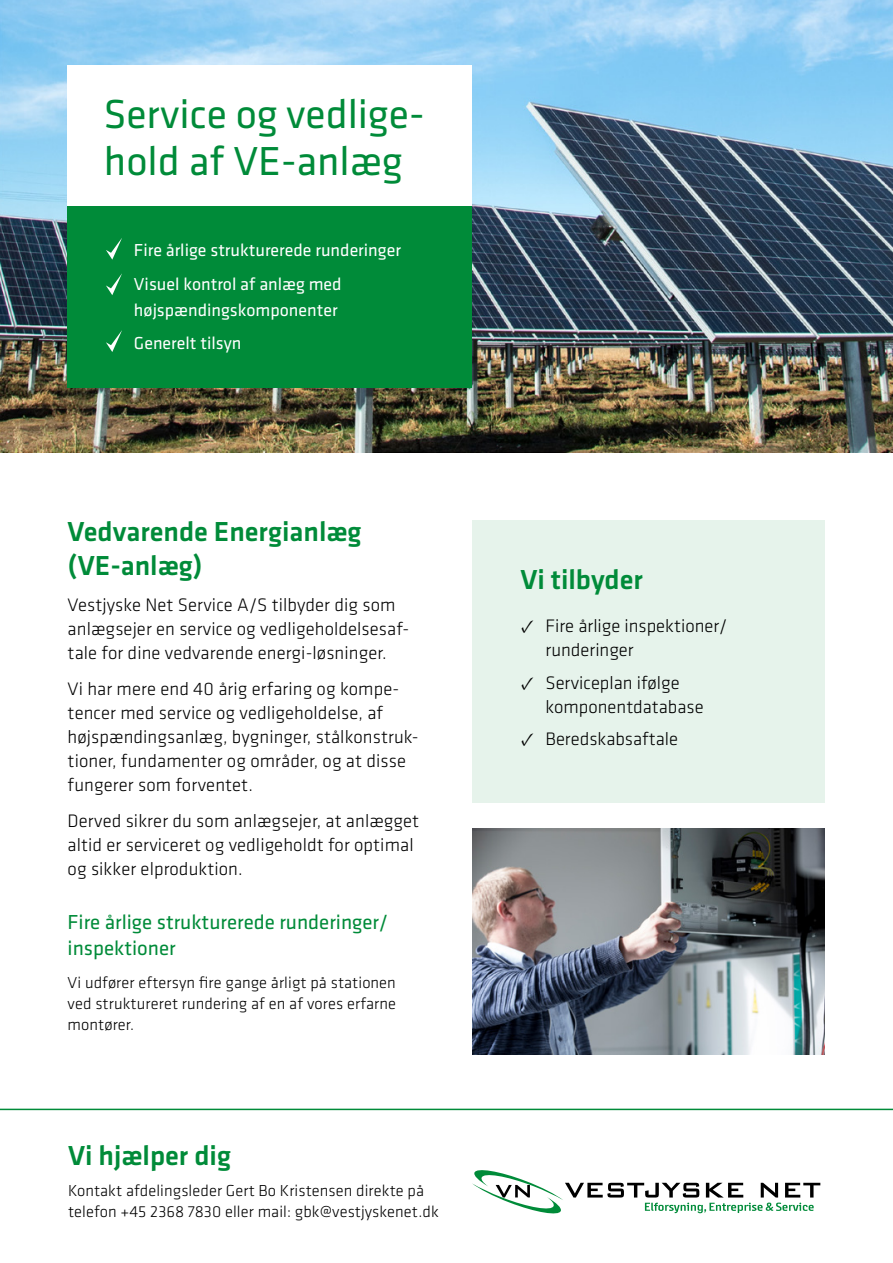
<style>
.page{position:relative;width:893px;height:1263px;background:#fff}
.page>*{position:absolute;margin:0;border:0;box-sizing:border-box;transform-origin:0 0}
.t1{font:42px/47.4px "Klavika";color:#008b39}
.t2{font:500 28.5px/34.2px "Klavika";color:#008b39}
.t3{font:21px/25.5px "Klavika";color:#008b39}
.t4{font:300 18.75px/24px "Klavika";letter-spacing:.005em;color:#000}
.t5{font:18px/33.8px "Klavika";color:#fff}
.t6{font:300 16.5px/21.1px "Klavika";letter-spacing:.005em;color:#000;text-align:justify}
.s1{font-family:"Minion Pro";font-weight:400}
</style>
<div class="page">
<div style="left:472px;top:520px;width:353px;height:283px;background:#e6f3eb"></div>
<img style="left:472px;top:828px;width:353px;height:226px">
<img style="left:0;top:0;width:893px;height:453px">
<svg style="left:472px;top:1170px;width:348px;height:43px"></svg>
<hr style="left:0;top:1109px;width:893px;height:1px;background:#008b39">
<div style="left:68px;top:65px;width:404px;height:141px;background:#fff"></div>
<div style="left:68px;top:206px;width:404px;height:181px;background:#008b39"></div>
<svg style="left:106px;top:238px;width:16px;height:22px"></svg>
<svg style="left:106px;top:273px;width:16px;height:22px"></svg>
<svg style="left:106px;top:330px;width:16px;height:22px"></svg>
<h1 class="t1" style="left:104px;top:89px;width:322px">Service og vedlige&shy;hold af VE-anlæg</h1>
<p class="t5" style="left:134px;top:233px;width:268px">Fire årlige strukturerede runderinger<br>Visuel kontrol af anlæg med</p>
<p class="t5" style="left:134px;top:292px;width:205px">højspændingskomponenter<br>Generelt tilsyn</p>
<h2 class="t2" style="left:68px;top:514px;width:295px">Vedvarende Energianlæg (VE-anlæg)</h2>
<p class="t4" style="left:68px;top:593px;width:343px">Vestjyske Net Service A/S tilbyder dig som anlægsejer en service og vedligeholdelsesaf&shy;tale for dine vedvarende energi-løsninger.</p>
<p class="t4" style="left:68px;top:677px;width:353px">Vi har mere end 40 årig erfaring og kompe&shy;tencer med service og vedligeholdelse, af højspændingsanlæg, bygninger, stålkonstruk&shy;tioner, fundamenter og områder, og at disse fungerer som forventet.</p>
<p class="t4" style="left:68px;top:809px;width:353px">Derved sikrer du som anlægsejer, at anlægget altid er serviceret og vedligeholdt for optimal og sikker elproduktion.</p>
<p class="t3" style="left:68px;top:909px;width:322px">Fire årlige strukturerede runderinger/ inspektioner</p>
<p class="t6" style="left:68px;top:972px;width:330px">Vi udfører eftersyn fire gange årligt på stationen ved struktureret rundering af en af vores erfarne montører.</p>
<h2 class="t2" style="left:68px;top:1138px;width:164px">Vi hjælper dig</h2>
<p class="t6" style="left:68px;top:1179px;width:372px;line-height:21.8px">Kontakt afdelingsleder Gert Bo Kristensen direkte på telefon +45 2368 7830 eller mail: gbk@vestjyskenet.dk</p>
<h2 class="t2" style="left:520px;top:562px;width:124px">Vi tilbyder</h2>
<p class="t4" style="left:545px;top:614px;width:183px;text-indent:-24px"><span class="s1">✓</span> Fire årlige inspektioner/ runderinger</p>
<p class="t4" style="left:545px;top:670px;width:160px;text-indent:-24px"><span class="s1">✓</span> Serviceplan ifølge komponentdatabase</p>
<p class="t4" style="left:521px;top:727px;width:159px"><span class="s1">✓</span> Beredskabsaftale</p>
</div>
